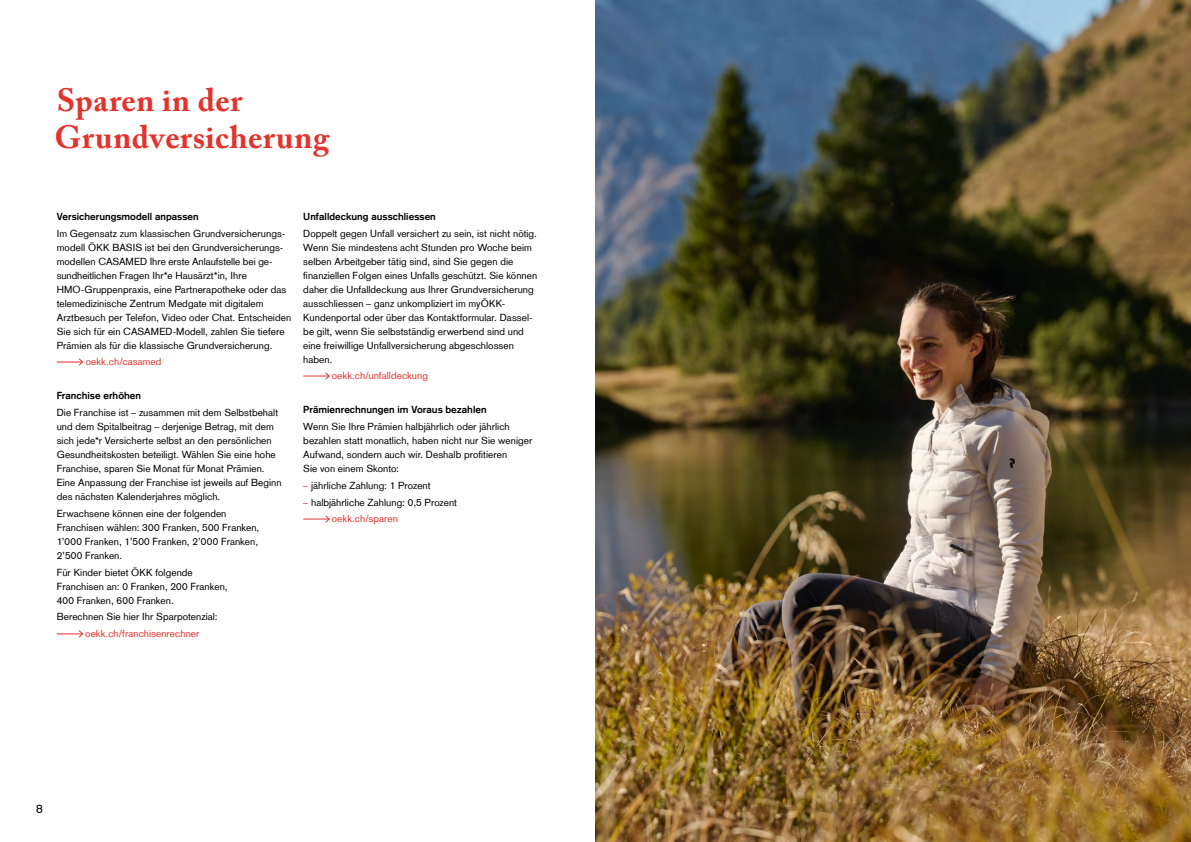
<style>
.page{position:relative;width:1191px;height:842px;background:#fff}
.page>*{position:absolute;margin:0;border:0;box-sizing:border-box;transform-origin:0 0}
.t1{font:700 32px/37px "Adobe Caslon Pro";letter-spacing:.015em;color:#e5322b}
.t2{font:12px "Basic Commercial LT Com";color:#000}
.t3{font:10px/14px "Basic Commercial LT Com";letter-spacing:.005em;color:#000}
.t4{font:700 10px "Basic Commercial LT Com";letter-spacing:.005em;color:#000}
.t5{font:10px "Basic Commercial LT Com";letter-spacing:.005em;color:#e5322b}
.s1{color:#e5322b}
</style>
<div class="page">
<img style="left:595px;top:0;width:596px;height:842px">
<svg style="left:57px;top:358px;width:26px;height:8px"></svg>
<svg style="left:57px;top:630px;width:26px;height:8px"></svg>
<svg style="left:303px;top:372px;width:27px;height:8px"></svg>
<svg style="left:303px;top:515px;width:27px;height:8px"></svg>
<h1 class="t1" style="left:55px;top:82px;width:276px">Sparen in der<br>Grundversicherung</h1>
<p class="t4" style="left:57px;top:210px;width:143px">Versicherungsmodell anpassen</p>
<p class="t3" style="left:57px;top:226px;width:236px">Im Gegensatz zum klassischen Grundversicherungs&shy;modell ÖKK BASIS ist bei den Grundversicherungs&shy;modellen CASAMED Ihre erste Anlaufstelle bei ge&shy;sundheitlichen Fragen Ihr*e Hausärzt*in, Ihre HMO-Gruppenpraxis, eine Partnerapotheke oder das telemedizinische Zentrum Medgate mit digitalem Arztbesuch per Telefon, Video oder Chat. Entscheiden Sie sich für ein CASAMED-Modell, zahlen Sie tiefere Prämien als für die klassische Grundversicherung.</p>
<p class="t5" style="left:86px;top:356px;width:77px">oekk.ch/casamed</p>
<p class="t4" style="left:57px;top:390px;width:86px">Franchise erhöhen</p>
<p class="t3" style="left:57px;top:405px;width:226px">Die Franchise ist – zusammen mit dem Selbstbehalt und dem Spitalbeitrag – derjenige Betrag, mit dem sich jede*r Versicherte selbst an den persönlichen Gesundheitskosten beteiligt. Wählen Sie eine hohe Franchise, sparen Sie Monat für Monat Prämien.<br>Eine Anpassung der Franchise ist jeweils auf Beginn des nächsten Kalenderjahres möglich.</p>
<p class="t3" style="left:57px;top:506px;width:204px">Erwachsene können eine der folgenden Franchisen wählen: 300 Franken, 500 Franken, 1’000 Franken, 1’500 Franken, 2’000 Franken, 2’500 Franken.</p>
<p class="t3" style="left:57px;top:565px;width:172px">Für Kinder bietet ÖKK folgende<br>Franchisen an: 0 Franken, 200 Franken,<br>400 Franken, 600 Franken.</p>
<p class="t3" style="left:57px;top:610px;width:162px">Berechnen Sie hier Ihr Sparpotenzial:</p>
<p class="t5" style="left:85px;top:628px;width:116px">oekk.ch/franchisenrechner</p>
<p class="t4" style="left:303px;top:210px;width:134px">Unfalldeckung ausschliessen</p>
<p class="t3" style="left:303px;top:226px;width:235px">Doppelt gegen Unfall versichert zu sein, ist nicht nötig.<br>Wenn Sie mindestens acht Stunden pro Woche beim selben Arbeitgeber tätig sind, sind Sie gegen die finanziellen Folgen eines Unfalls geschützt. Sie können daher die Unfalldeckung aus Ihrer Grundversicherung ausschliessen – ganz unkompliziert im myÖKK-Kundenportal oder über das Kontaktformular. Dassel&shy;be gilt, wenn Sie selbstständig erwerbend sind und eine freiwillige Unfallversicherung abgeschlossen haben.</p>
<p class="t5" style="left:332px;top:370px;width:98px">oekk.ch/unfalldeckung</p>
<p class="t4" style="left:303px;top:404px;width:185px">Prämienrechnungen im Voraus bezahlen</p>
<p class="t3" style="left:303px;top:419px;width:231px">Wenn Sie Ihre Prämien halbjährlich oder jährlich bezahlen statt monatlich, haben nicht nur Sie weniger Aufwand, sondern auch wir. Deshalb profitieren<br>Sie von einem Skonto:</p>
<p class="t3" style="left:303px;top:478px;width:129px"><span class="s1">–</span> jährliche Zahlung: 1 Prozent</p>
<p class="t3" style="left:332px;top:494px;width:127px;line-height:16.8px;text-indent:-29px"><span class="s1">–</span> halbjährliche Zahlung: 0,5 Prozent <span class="s1">oekk.ch/sparen</span></p>
<p class="t2" style="left:36px;top:801px;width:8px">8</p>
</div>
